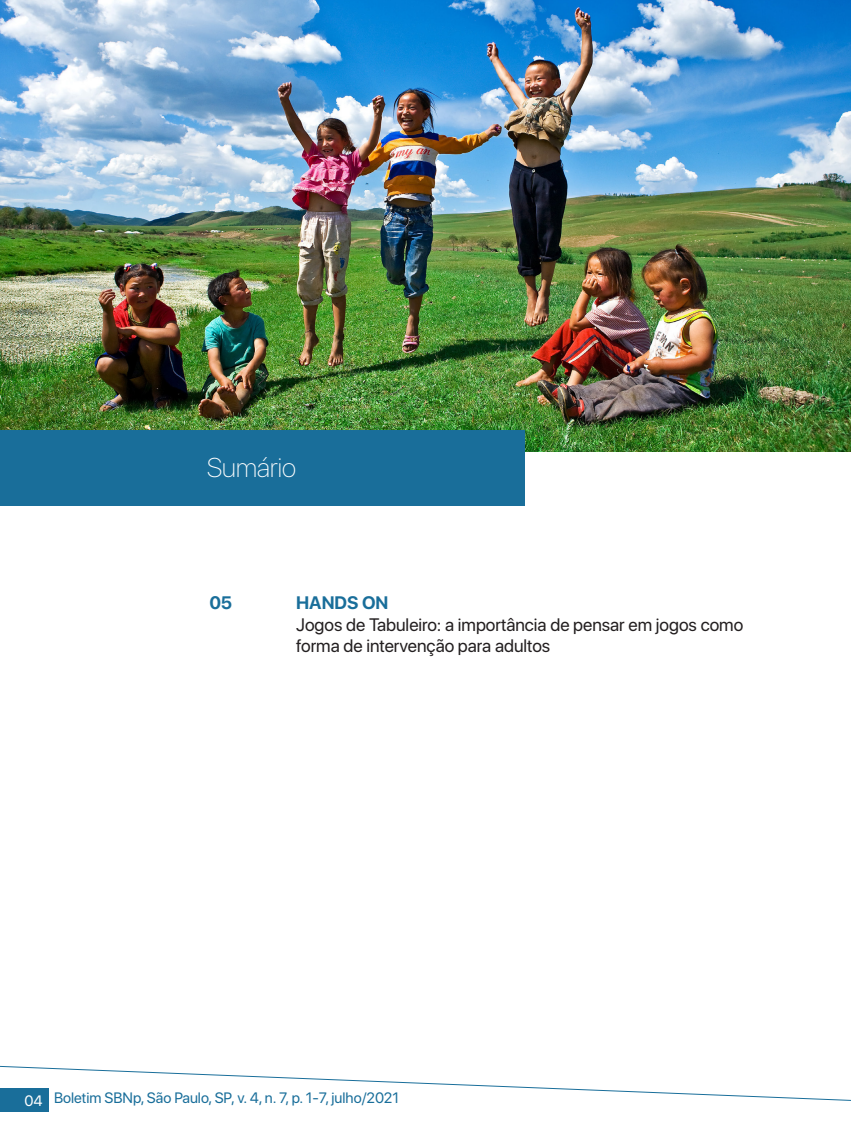
<style>
.page{position:relative;width:851px;height:1127px;background:#fff}
.page>*{position:absolute;margin:0;border:0;box-sizing:border-box;transform-origin:0 0}
.t1{font:100 27px "SF Pro Display";color:#fff}
.t2{font:18px/21.6px "SF Pro Display";color:#231f20}
.t3{font:700 18px "SF Pro Display";color:#196e9a}
.t4{font:15px "SF Pro Display";color:#196e9a}
.t5{font:15px "SF Pro Display";color:#fff}
</style>
<div class="page">
<svg style="left:0;top:1065px;width:850px;height:36px"></svg>
<div style="left:0;top:1089px;width:49px;height:23px;background:#196e9a"></div>
<img style="left:0;top:0;width:850px;height:451px">
<div style="left:0;top:430px;width:524px;height:76px;background:#196e9a"></div>
<p class="t1" style="left:207px;top:449px;width:90px">Sumário</p>
<p class="t3" style="left:209px;top:592px;width:24px">05</p>
<p class="t3" style="left:296px;top:592px;width:94px">HANDS ON</p>
<p class="t2" style="left:296px;top:613px;width:448px">Jogos de Tabuleiro: a importância de pensar em jogos como forma de intervenção para adultos</p>
<p class="t5" style="left:24px;top:1088px;width:20px">04</p>
<p class="t4" style="left:54px;top:1086px;width:346px">Boletim SBNp, São Paulo, SP, v. 4, n. 7, p. 1-7, julho/2021</p>
</div>
